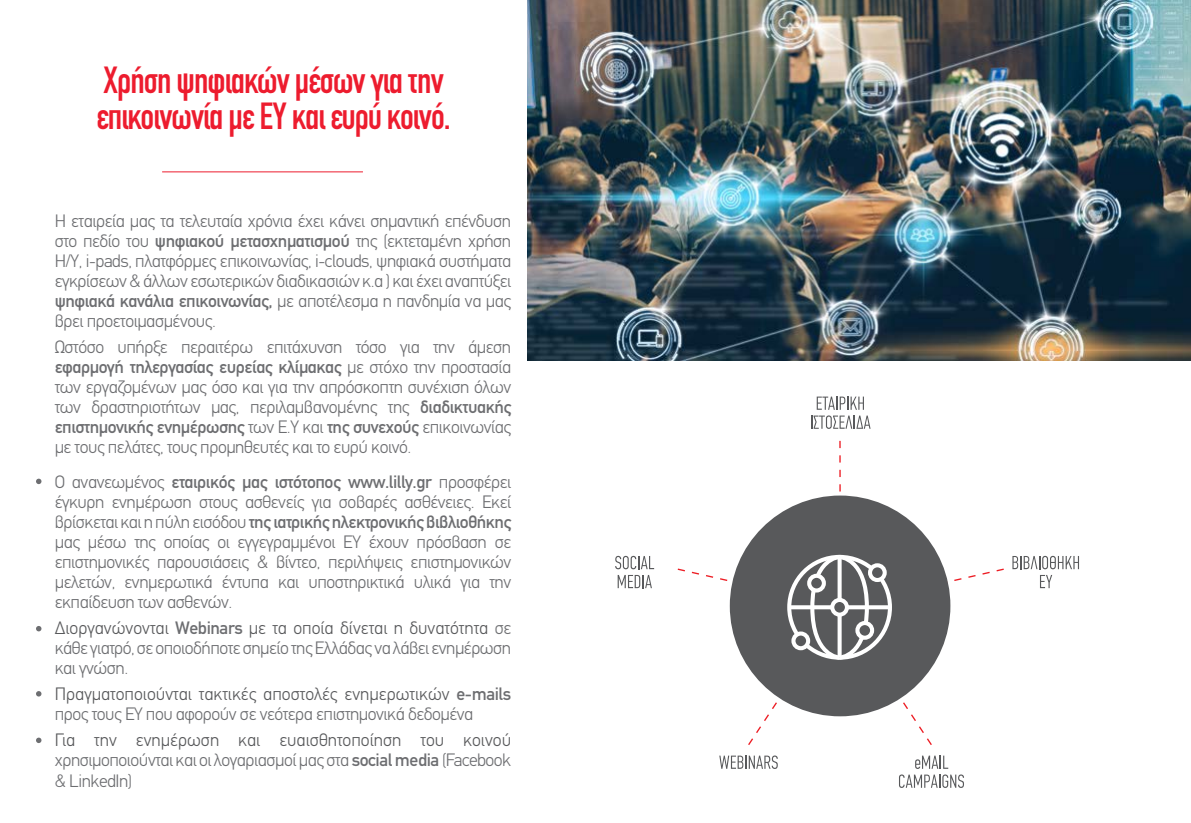
<style>
.page{position:relative;width:1191px;height:823px;background:#fff}
.page>*{position:absolute;margin:0;border:0;box-sizing:border-box;transform-origin:0 0}
.t1{font:500 38px/36px "PF Din Text Compressed";letter-spacing:-.025em;color:#ed1c2e}
.t2{font:300 18px/20px "PF Din Text";letter-spacing:-.025em;color:#6d6e71;text-align:justify}
.t3{font:300 18px/20px "PF Din Text";color:#6d6e71}
.s1{font-weight:500}
.s2{color:#58595b}
</style>
<div class="page">
<svg style="left:1012px;top:555px;width:67px;height:32px"></svg>
<svg style="left:615px;top:555px;width:39px;height:32px"></svg>
<svg style="left:915px;top:755px;width:33px;height:13px"></svg>
<svg style="left:816px;top:396px;width:48px;height:13px"></svg>
<svg style="left:811px;top:415px;width:59px;height:13px"></svg>
<svg style="left:899px;top:774px;width:65px;height:13px"></svg>
<svg style="left:719px;top:755px;width:58px;height:13px"></svg>
<svg style="left:677px;top:440px;width:327px;height:305px"></svg>
<svg style="left:789px;top:605px;width:101px;height:4px"></svg>
<svg style="left:837px;top:556px;width:4px;height:101px"></svg>
<div style="left:870px;top:565px;width:14px;height:14px;background:#58595b;border-radius:50%"></div>
<div style="left:868px;top:563px;width:18px;height:18px;border:4px solid #fff;border-radius:50%"></div>
<div style="left:809px;top:575px;width:15px;height:15px;background:#58595b;border-radius:50%"></div>
<div style="left:807px;top:573px;width:19px;height:19px;border:4px solid #fff;border-radius:50%"></div>
<svg style="left:832px;top:599px;width:15px;height:15px"></svg>
<div style="left:830px;top:597px;width:19px;height:19px;border:4px solid #fff;border-radius:50%"></div>
<svg style="left:857px;top:622px;width:15px;height:15px"></svg>
<div style="left:855px;top:620px;width:19px;height:19px;border:4px solid #fff;border-radius:50%"></div>
<div style="left:793px;top:633px;width:15px;height:14px;background:#58595b;border-radius:50%"></div>
<div style="left:791px;top:631px;width:19px;height:19px;border:4px solid #fff;border-radius:50%"></div>
<svg style="left:36px;top:478px;width:5px;height:6px"></svg>
<svg style="left:36px;top:626px;width:5px;height:5px"></svg>
<svg style="left:36px;top:691px;width:5px;height:5px"></svg>
<svg style="left:36px;top:737px;width:5px;height:5px"></svg>
<img style="left:527px;top:0;width:664px;height:360px">
<hr style="left:162px;top:171px;width:201px;height:1px;background:#ed1c2e">
<h1 class="t1" style="left:96px;top:62px;width:356px">Χρήση ψηφιακών μέσων για την επικοινωνία με ΕΥ και ευρύ κοινό.</h1>
<p class="t2" style="left:55px;top:210px;width:458px">H εταιρεία μας τα τελευταία χρόνια έχει κάνει σημαντική επένδυση στο πεδίο του <span class="s1">ψηφιακού μετασχηματισμού</span> της (εκτεταμένη χρήση Η/Υ, i-pads, πλατφόρμες επικοινωνίας, i-clouds, ψηφιακά συστήματα εγκρίσεων &amp; άλλων εσωτερικών διαδικασιών κ.α ) και έχει αναπτύξει <span class="s1">ψηφιακά κανάλια επικοινωνίας,</span> με αποτέλεσμα η πανδημία να μας βρει προετοιμασμένους.</p>
<p class="t2" style="left:55px;top:336px;width:458px">Ωστόσο υπήρξε περαιτέρω επιτάχυνση τόσο για την άμεση <span class="s1">εφαρμογή τηλεργασίας ευρείας κλίμακας</span> με στόχο την προστασία των εργαζομένων μας όσο και για την απρόσκοπτη συνέχιση όλων των δραστηριοτήτων μας, περιλαμβανομένης της <span class="s1">διαδικτυακής επιστημονικής ενημέρωσης</span> των Ε.Υ και <span class="s1">της συνεχούς</span> επικοινωνίας με τους πελάτες, τους προμηθευτές και το ευρύ κοινό.</p>
<p class="t2" style="left:55px;top:472px;width:458px">Ο ανανεωμένος <span class="s1">εταιρικός μας ιστότοπος www.lilly.gr</span> προσφέρει έγκυρη ενημέρωση στους ασθενείς για σοβαρές ασθένειες. Εκεί βρίσκεται και η πύλη εισόδου <span class="s1">της ιατρικής ηλεκτρονικής βιβλιοθήκης </span>μας μέσω της οποίας οι εγγεγραμμένοι ΕΥ έχουν πρόσβαση σε επιστημονικές παρουσιάσεις &amp; βίντεο, περιλήψεις επιστημονικών μελετών, ενημερωτικά έντυπα και υποστηρικτικά υλικά για την εκπαίδευση των ασθενών.</p>
<p class="t2" style="left:55px;top:618px;width:458px"><span class="s2">Διοργανώνονται</span> <span class="s1">Webinars</span> <span class="s2">με τα οποία δίνεται η δυνατότητα</span> σε κάθε γιατρό, σε οποιοδήποτε σημείο της Ελλάδας να λάβει ενημέρωση και γνώση.</p>
<p class="t3" style="left:55px;top:684px;width:458px"><span class="s2">Πραγματοποιούνται τακτικές αποστολές ενημερωτικών</span> <span class="s1">e-mails </span>προς τους ΕΥ που αφορούν σε νεότερα επιστημονικά δεδομένα</p>
<p class="t2" style="left:55px;top:730px;width:458px"><span class="s2">Για την ενημέρωση και ευαισθητοποίηση του κοινού </span>χρησιμοποιούνται και οι λογαριασμοί μας στα <span class="s1">social media</span> (Facebook &amp; LinkedIn)</p>
</div>
